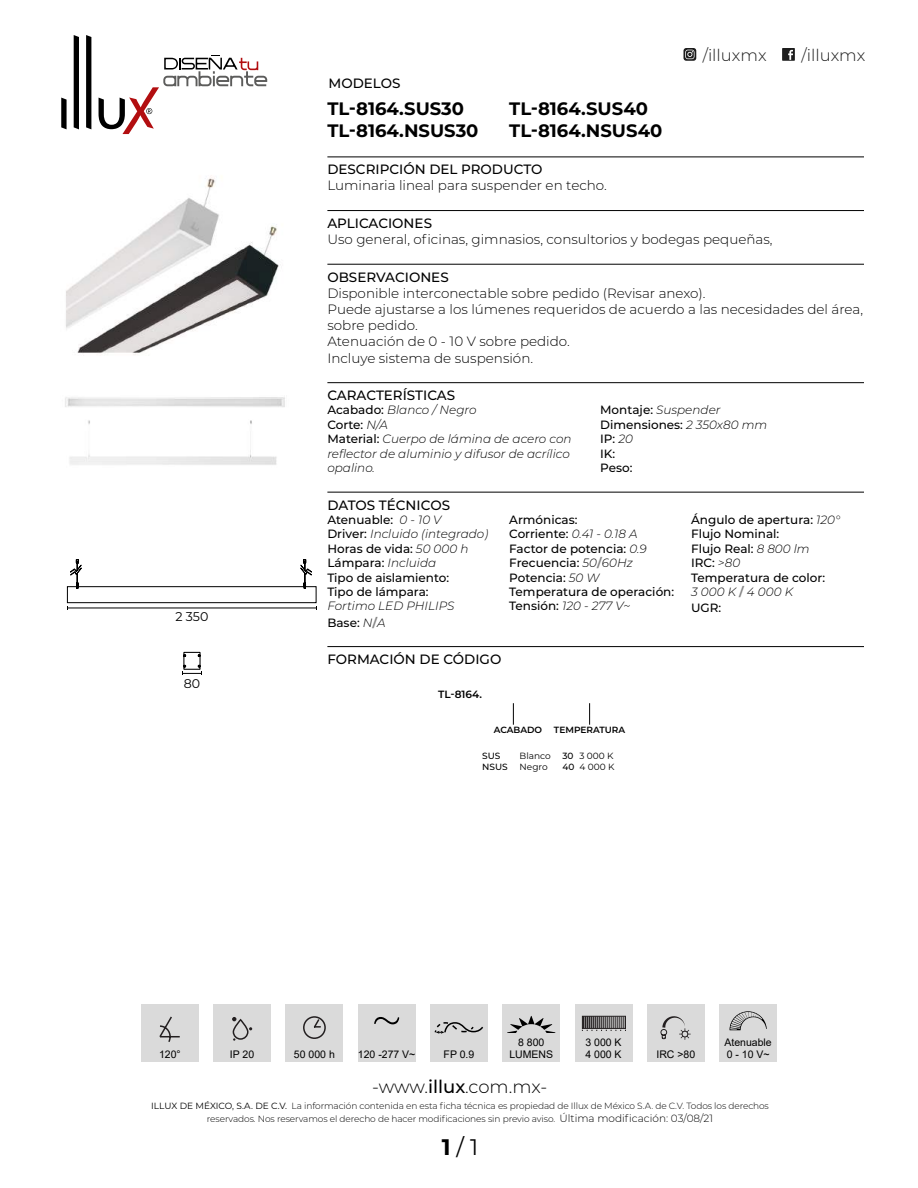
<style>
.page{position:relative;width:918px;height:1188px;background:#fff}
.page>*{position:absolute;margin:0;border:0;box-sizing:border-box;transform-origin:0 0}
.t1{font:22.5px "Montserrat";color:#000}
.t2{font:700 18px/21.6px "Montserrat";color:#000}
.t3{font:300 18px "Montserrat";letter-spacing:-.005em;color:#000}
.t4{font:300 16.5px "Montserrat";color:#1c1c1c}
.t5{font:300 13.5px/16.2px "Montserrat";color:#000}
.t6{font:500 13.5px "Montserrat";color:#000}
.t7{font:12.6px "Montserrat";color:#000}
.t8{font:500 12px/14.4px "Montserrat";color:#000}
.t9{font:italic 300 12px/14.4px "Montserrat";color:#000}
.t10{font:10.5px/12px "Arial";color:#000}
.t11{font:600 10.5px "Montserrat";color:#000}
.t12{font:300 9px/12.6px "Montserrat";letter-spacing:-.01em;color:#000;text-align:center}
.t13{font:9px/10.8px "Montserrat";color:#000}
.t14{font:600 9px "Montserrat";color:#000}
.t15{font:500 9px "Montserrat";color:#000}
.s1{font-weight:500;font-style:normal}
.s2{font-weight:300;font-style:italic}
.s3{font-weight:700;font-style:normal;color:#878787}
.s4{font-weight:700;color:#878787}
.s5{font-weight:500}
.s6{font-weight:400}
.s7{font-size:10.5px}
.s8{font-weight:700}
</style>
<div class="page">
<svg style="left:684px;top:48px;width:12px;height:13px"></svg>
<svg style="left:782px;top:48px;width:13px;height:13px"></svg>
<svg style="left:61px;top:98px;width:6px;height:31px"></svg>
<svg style="left:74px;top:35px;width:5px;height:94px"></svg>
<svg style="left:86px;top:35px;width:5px;height:94px"></svg>
<svg style="left:99px;top:55px;width:168px;height:79px"></svg>
<img style="left:65px;top:397px;width:220px;height:68px">
<img style="left:66px;top:177px;width:213px;height:178px">
<hr style="left:68px;top:608px;width:248px;height:1px;background:#000">
<svg style="left:182px;top:651px;width:20px;height:24px"></svg>
<div style="left:67px;top:586px;width:250px;height:17px;background:#fff;border:1px solid #000"></div>
<svg style="left:70px;top:559px;width:12px;height:30px"></svg>
<svg style="left:300px;top:559px;width:12px;height:30px"></svg>
<hr style="left:327px;top:157px;width:537px;height:1px;background:#000">
<hr style="left:327px;top:210px;width:537px;height:1px;background:#000">
<hr style="left:327px;top:264px;width:537px;height:1px;background:#000">
<hr style="left:327px;top:382px;width:537px;height:1px;background:#000">
<hr style="left:327px;top:492px;width:537px;height:1px;background:#000">
<hr style="left:327px;top:646px;width:537px;height:1px;background:#000">
<svg style="left:513px;top:703px;width:1px;height:22px"></svg>
<svg style="left:589px;top:703px;width:1px;height:22px"></svg>
<div style="left:358px;top:1005px;width:58px;height:57px;background:#dadada"></div>
<svg style="left:374px;top:1017px;width:25px;height:7px"></svg>
<div style="left:502px;top:1005px;width:58px;height:57px;background:#dadada"></div>
<svg style="left:507px;top:1016px;width:48px;height:17px"></svg>
<div style="left:141px;top:1005px;width:58px;height:57px;background:#dadada"></div>
<svg style="left:159px;top:1016px;width:21px;height:26px"></svg>
<div style="left:286px;top:1005px;width:57px;height:57px;background:#dadada"></div>
<svg style="left:303px;top:1016px;width:23px;height:23px"></svg>
<div style="left:213px;top:1005px;width:58px;height:57px;background:#dadada"></div>
<div style="left:233px;top:1019px;width:16px;height:21px;border:2px solid #231f20;border-radius:7px"></div>
<svg style="left:232px;top:1017px;width:4px;height:4px"></svg>
<div style="left:647px;top:1005px;width:58px;height:57px;background:#dadada"></div>
<svg style="left:660px;top:1016px;width:31px;height:24px"></svg>
<div style="left:430px;top:1005px;width:58px;height:57px;background:#dadada"></div>
<svg style="left:434px;top:1022px;width:49px;height:12px"></svg>
<div style="left:719px;top:1005px;width:58px;height:57px;background:#dadada"></div>
<svg style="left:730px;top:1011px;width:37px;height:19px"></svg>
<div style="left:575px;top:1005px;width:57px;height:57px;background:#dadada"></div>
<svg style="left:582px;top:1016px;width:44px;height:15px"></svg>
<p class="t7" style="left:175px;top:608px;width:34px">2 350</p>
<p class="t7" style="left:184px;top:674px;width:18px">80</p>
<p class="t6" style="left:328px;top:73px;width:73px">MODELOS</p>
<h3 class="t4" style="left:703px;top:44px;width:65px">/illuxmx</h3>
<h3 class="t4" style="left:801px;top:44px;width:65px">/illuxmx</h3>
<h2 class="t2" style="left:327px;top:97px;width:153px">TL-8164.SUS30<br>TL-8164.NSUS30</h2>
<h2 class="t2" style="left:509px;top:97px;width:155px">TL-8164.SUS40<br>TL-8164.NSUS40</h2>
<p class="t6" style="left:327px;top:160px;width:217px">DESCRIPCIÓN DEL PRODUCTO</p>
<p class="t5" style="left:327px;top:177px;width:281px">Luminaria lineal para suspender en techo.</p>
<p class="t6" style="left:327px;top:214px;width:106px">APLICACIONES</p>
<p class="t5" style="left:327px;top:231px;width:447px">Uso general, oficinas, gimnasios, consultorios y bodegas pequeñas,</p>
<p class="t6" style="left:327px;top:267px;width:123px">OBSERVACIONES</p>
<p class="t5" style="left:327px;top:284px;width:537px">Disponible interconectable sobre pedido (Revisar anexo).<br>Puede ajustarse a los lúmenes requeridos de acuerdo a las necesidades del área, sobre pedido.<br>Atenuación de 0 - 10 V sobre pedido.<br>Incluye sistema de suspensión.</p>
<p class="t6" style="left:327px;top:386px;width:129px">CARACTERÍSTICAS</p>
<p class="t9" style="left:327px;top:403px;width:246px"><span class="s1">Acabado:</span> Blanco / Negro<br><span class="s1">Corte:</span> N/A<br><span class="s1">Material:</span> Cuerpo de lámina de acero con reflector de aluminio y difusor de acrílico opalino.</p>
<p class="t8" style="left:600px;top:403px;width:169px">Montaje: <span class="s2">Suspender<br></span>Dimensiones: <span class="s2">2 350x80 mm<br></span>IP: <span class="s2">20<br></span>IK:<br>Peso:</p>
<p class="t6" style="left:327px;top:495px;width:124px">DATOS TÉCNICOS</p>
<p class="t8" style="left:327px;top:512px;width:162px">Atenuable: <span class="s2">0 - 10 V<br></span>Driver: <span class="s2">Incluido (integrado)<br></span>Horas de vida: <span class="s2">50 000 h<br></span>Lámpara: <span class="s2">Incluida<br></span>Tipo de aislamiento:<br>Tipo de lámpara:</p>
<p class="t9" style="left:327px;top:598px;width:129px;line-height:16.2px">Fortimo LED PHILIPS<br><span class="s1">Base:</span> N<span class="s3">/</span>A</p>
<p class="t8" style="left:509px;top:512px;width:166px">Armónicas:<br>Corriente: <span class="s2">0.41 - 0.18 A<br></span>Factor de potencia: <span class="s2">0.9<br></span>Frecuencia: <span class="s2">50</span><span class="s4">/</span><span class="s2">60Hz<br></span>Potencia: <span class="s2">50 W<br></span>Temperatura de operación:<br>Tensión: <span class="s2">120 - 277 V~</span></p>
<p class="t8" style="left:691px;top:512px;width:150px">Ángulo de apertura: <span class="s2">120°<br></span>Flujo Nominal:<br>Flujo Real: <span class="s2">8 800 lm<br></span>IRC: <span class="s2">&gt;80<br></span>Temperatura de color:<br><span class="s2">3 000 K</span> <span class="s4">/</span> <span class="s2">4 000 K</span></p>
<p class="t8" style="left:691px;top:600px;width:32px">UGR:</p>
<p class="t6" style="left:327px;top:650px;width:175px">FORMACIÓN DE CÓDIGO</p>
<p class="t11" style="left:438px;top:687px;width:45px">TL-8164.</p>
<p class="t14" style="left:494px;top:724px;width:50px">ACABADO</p>
<p class="t14" style="left:554px;top:724px;width:73px">TEMPERATURA</p>
<p class="t15" style="left:482px;top:749px;width:20px">SUS</p>
<p class="t13" style="left:520px;top:750px;width:33px">Blanco</p>
<p class="t15" style="left:482px;top:760px;width:27px">NSUS</p>
<p class="t13" style="left:520px;top:761px;width:30px">Negro</p>
<p class="t13" style="left:562px;top:750px;width:53px"><span class="s5">30</span> 3 000 K<br><span class="s5">40</span> 4 000 K</p>
<p class="t10" style="left:518px;top:1036px;width:28px">8 800</p>
<p class="t10" style="left:585px;top:1036px;width:38px">3 000 K<br>4 000 K</p>
<p class="t10" style="left:159px;top:1048px;width:23px">120°</p>
<p class="t10" style="left:230px;top:1048px;width:26px">IP 20</p>
<p class="t10" style="left:294px;top:1048px;width:42px">50 000 h</p>
<p class="t10" style="left:444px;top:1048px;width:32px">FP 0.9</p>
<p class="t10" style="left:509px;top:1048px;width:45px">LUMENS</p>
<p class="t10" style="left:656px;top:1048px;width:40px">IRC &gt;80</p>
<p class="t10" style="left:724px;top:1036px;width:49px">Atenuable<br>0 - 10 V~</p>
<p class="t10" style="left:358px;top:1048px;width:59px">120 -277 V~</p>
<h2 class="t3" style="left:372px;top:1075px;width:177px">-www.<span class="s5">illux</span>.com.mx-</h2>
<p class="t12" style="left:151px;top:1099px;width:619px"><span class="s6">ILLUX DE MÉXICO, S.A. DE C.V.</span> La información contenida en esta ficha técnica es propiedad de Illux de México S.A. de C.V. Todos los derechos reservados. Nos reservamos el derecho de hacer modificaciones sin previo aviso. <span class="s7">Última modificación: 03/08/21</span></p>
<h1 class="t1" style="left:442px;top:1132px;width:38px"><span class="s8">1</span> / 1</h1>
</div>
